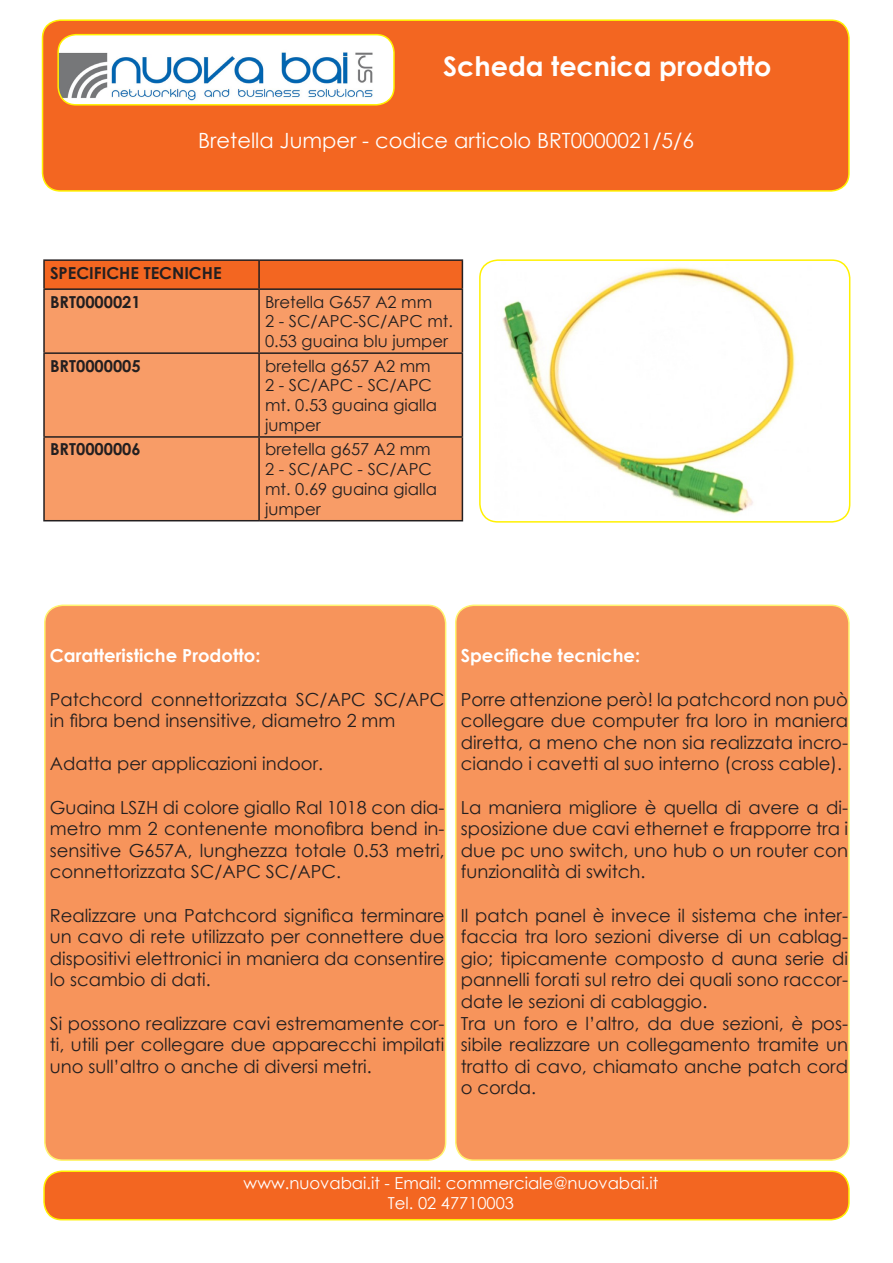
<style>
.page{position:relative;width:893px;height:1263px;background:#fff}
.page>*{position:absolute;margin:0;border:0;box-sizing:border-box;transform-origin:0 0}
.t1{font:700 27px "Century Gothic";color:#fff}
.t2{font:21px "Century Gothic";color:#fff}
.t3{font:18px/21.6px "Century Gothic";color:#231f20;text-align:justify}
.t4{font:700 18px "Century Gothic";color:#fff}
.t5{font:16.5px/19.8px "Century Gothic";color:#231f20}
.t6{font:16.5px/19.8px "Century Gothic";color:#fff;text-align:center}
.t7{font:700 16.5px "Century Gothic";color:#231f20}
</style>
<div class="page">
<div style="left:43px;top:20px;width:806px;height:171px;background:#f36621;border-radius:18px"></div>
<div style="left:42px;top:19px;width:808px;height:173px;border:2px solid #fff101;border-radius:18px"></div>
<div style="left:45px;top:290px;width:417px;height:230px;background:#f89c67"></div>
<hr style="left:43px;top:259px;width:216px;height:2px;background:#231f20">
<hr style="left:43px;top:261px;width:2px;height:27px;background:#231f20">
<hr style="left:259px;top:259px;width:204px;height:2px;background:#231f20">
<div style="left:44px;top:260px;width:419px;height:28px;background:#f36621"></div>
<hr style="left:43px;top:288px;width:216px;height:2px;background:#231f20">
<hr style="left:43px;top:290px;width:2px;height:62px;background:#231f20">
<hr style="left:259px;top:288px;width:204px;height:2px;background:#231f20">
<hr style="left:258px;top:290px;width:2px;height:62px;background:#231f20">
<hr style="left:462px;top:290px;width:1px;height:62px;background:#231f20">
<hr style="left:43px;top:352px;width:216px;height:2px;background:#231f20">
<hr style="left:43px;top:354px;width:2px;height:82px;background:#231f20">
<hr style="left:259px;top:352px;width:204px;height:2px;background:#231f20">
<hr style="left:258px;top:354px;width:2px;height:82px;background:#231f20">
<hr style="left:462px;top:354px;width:1px;height:82px;background:#231f20">
<hr style="left:43px;top:436px;width:216px;height:2px;background:#231f20">
<hr style="left:43px;top:438px;width:2px;height:82px;background:#231f20">
<hr style="left:259px;top:436px;width:204px;height:2px;background:#231f20">
<hr style="left:258px;top:438px;width:2px;height:82px;background:#231f20">
<hr style="left:462px;top:438px;width:1px;height:82px;background:#231f20">
<hr style="left:43px;top:520px;width:216px;height:1px;background:#231f20">
<hr style="left:259px;top:520px;width:204px;height:1px;background:#231f20">
<div style="left:45px;top:605px;width:401px;height:555px;background:#f7945b;border-radius:18px"></div>
<div style="left:44px;top:604px;width:402px;height:557px;border:2px solid #fff570;border-radius:18px"></div>
<img style="left:480px;top:262px;width:316px;height:260px">
<div style="left:479px;top:259px;width:371px;height:264px;border:2px solid #fff101;border-radius:18px"></div>
<div style="left:456px;top:605px;width:393px;height:555px;background:#f7945b;border-radius:18px"></div>
<div style="left:455px;top:604px;width:395px;height:557px;border:2px solid #fff570;border-radius:18px"></div>
<div style="left:44px;top:1171px;width:805px;height:49px;background:#f36621;border-radius:18px"></div>
<div style="left:43px;top:1170px;width:807px;height:50px;border:2px solid #fff101;border-radius:18px"></div>
<img style="left:58px;top:35px;width:334px;height:68px">
<div style="left:57px;top:34px;width:338px;height:72px;border:2px solid #fff101;border-radius:18px"></div>
<p class="t1" style="left:443px;top:46px;width:330px">Scheda tecnica prodotto</p>
<p class="t2" style="left:198px;top:125px;width:497px">Bretella Jumper - codice articolo BRT0000021/5/6</p>
<p class="t7" style="left:50px;top:260px;width:173px">SPECIFICHE TECNICHE</p>
<p class="t7" style="left:50px;top:289px;width:92px">BRT0000021</p>
<p class="t5" style="left:265px;top:291px;width:189px">Bretella G657 A2 mm<br>2 - SC/APC-SC/APC mt.<br>0.53 guaina blu jumper</p>
<p class="t7" style="left:50px;top:353px;width:92px">BRT0000005</p>
<p class="t5" style="left:265px;top:355px;width:173px">bretella g657 A2 mm<br>2 - SC/APC - SC/APC mt. 0.53 guaina gialla jumper</p>
<p class="t7" style="left:50px;top:437px;width:92px">BRT0000006</p>
<p class="t5" style="left:265px;top:439px;width:173px">bretella g657 A2 mm<br>2 - SC/APC - SC/APC mt. 0.69 guaina gialla jumper</p>
<p class="t4" style="left:50px;top:642px;width:212px">Caratteristiche Prodotto:</p>
<p class="t3" style="left:50px;top:688px;width:396px">Patchcord connettorizzata SC/APC SC/APC in fibra bend insensitive, diametro 2 mm</p>
<p class="t3" style="left:50px;top:753px;width:275px">Adatta per applicazioni indoor.</p>
<p class="t3" style="left:50px;top:796px;width:396px">Guaina LSZH di colore giallo Ral 1018 con dia&shy;metro mm 2 contenente monofibra bend in&shy;sensitive G657A, lunghezza totale 0.53 metri, connettorizzata SC/APC SC/APC.</p>
<p class="t3" style="left:50px;top:904px;width:396px">Realizzare una Patchcord significa terminare un cavo di rete utilizzato per connettere due dispositivi elettronici in maniera da consentire lo scambio di dati.</p>
<p class="t3" style="left:50px;top:1012px;width:396px">Si possono realizzare cavi estremamente cor&shy;ti, utili per collegare due apparecchi impilati uno sull’altro o anche di diversi metri.</p>
<p class="t4" style="left:461px;top:642px;width:181px">Specifiche tecniche:</p>
<p class="t3" style="left:461px;top:688px;width:389px">Porre attenzione però! la patchcord non può collegare due computer fra loro in maniera diretta, a meno che non sia realizzata incro&shy;ciando i cavetti al suo interno (cross cable).</p>
<p class="t3" style="left:461px;top:796px;width:389px">La maniera migliore è quella di avere a di&shy;sposizione due cavi ethernet e frapporre tra i due pc uno switch, uno hub o un router con funzionalità di switch.</p>
<p class="t3" style="left:461px;top:904px;width:389px">Il patch panel è invece il sistema che inter&shy;faccia tra loro sezioni diverse di un cablag&shy;gio; tipicamente composto d auna serie di pannelli forati sul retro dei quali sono raccor&shy;date le sezioni di cablaggio.</p>
<p class="t3" style="left:461px;top:1012px;width:389px">Tra un foro e l’altro, da due sezioni, è pos&shy;sibile realizzare un collegamento tramite un tratto di cavo, chiamato anche patch cord o corda.</p>
<p class="t6" style="left:244px;top:1173px;width:416px">www.nuovabai.it - Email: commerciale@nuovabai.it<br>Tel. 02 47710003</p>
</div>
